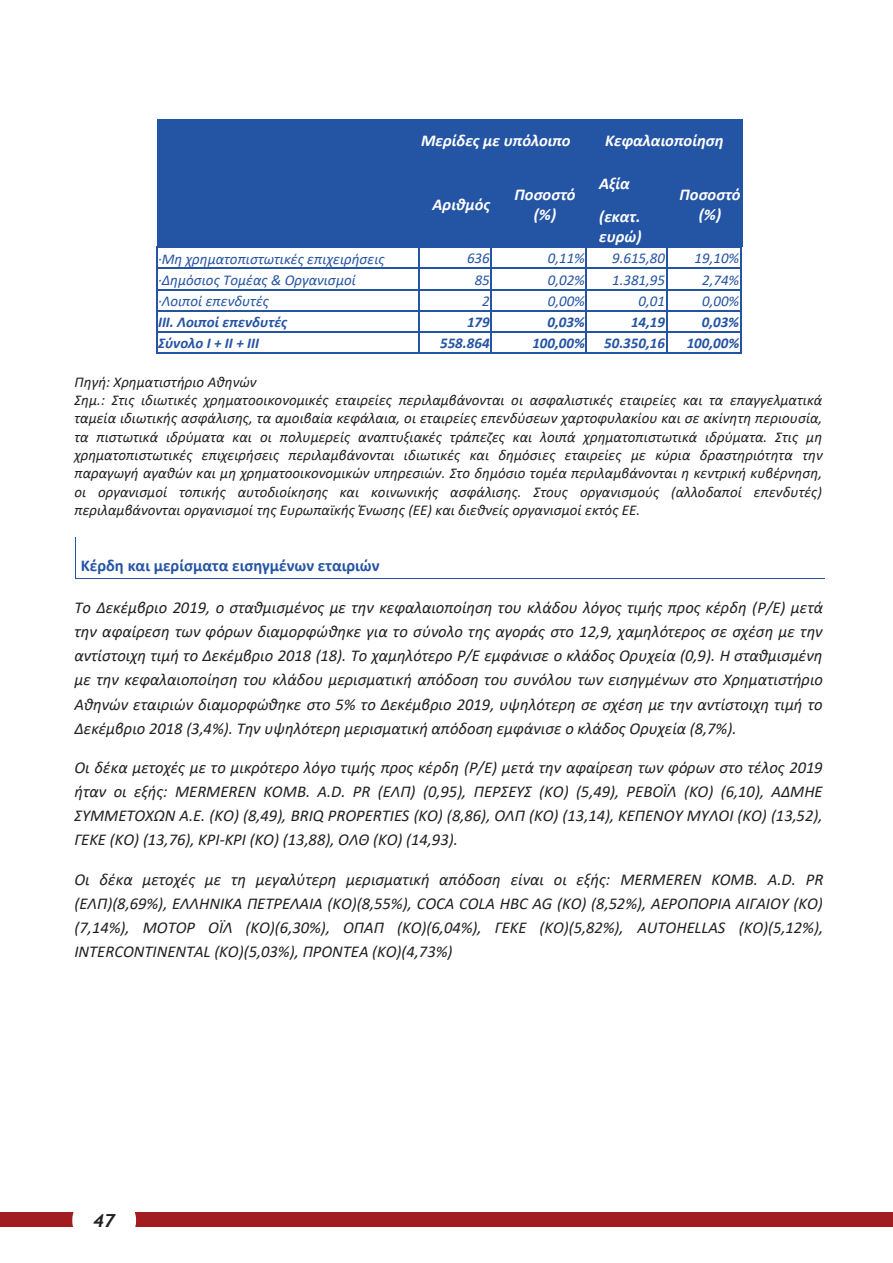
<style>
.page{position:relative;width:893px;height:1263px;background:#fff}
.page>*{position:absolute;margin:0;border:0;box-sizing:border-box;transform-origin:0 0}
.t1{font:italic 700 18px "Trebuchet";color:#231f20}
.t2{font:italic 16.5px/24.2px "Calibri";color:#231f20;text-align:justify}
.t3{font:italic 700 16.5px/20.1px "Calibri";color:#fff;text-align:center}
.t4{font:700 16.5px "Calibri";color:#2454a4}
.t5{font:italic 15px/18.3px "Calibri";color:#231f20}
.t6{font:italic 15px "Calibri";color:#2454a4}
.t7{font:italic 700 15px "Calibri";color:#2454a4}
</style>
<div class="page">
<div style="left:0;top:1212px;width:893px;height:14px;background:#a11d20"></div>
<div style="left:72px;top:1188px;width:64px;height:64px;background:#fff;border-radius:50%"></div>
<div style="left:159px;top:119px;width:260px;height:42px;background:#2454a4"></div>
<div style="left:421px;top:119px;width:165px;height:42px;background:#2454a4"></div>
<div style="left:588px;top:119px;width:153px;height:42px;background:#2454a4"></div>
<hr style="left:157px;top:119px;width:262px;height:1px;background:#2454a4">
<hr style="left:419px;top:119px;width:167px;height:1px;background:#2454a4">
<hr style="left:586px;top:119px;width:155px;height:1px;background:#2454a4">
<hr style="left:157px;top:120px;width:2px;height:41px;background:#2454a4">
<hr style="left:419px;top:120px;width:2px;height:41px;background:#2454a4">
<hr style="left:586px;top:120px;width:2px;height:41px;background:#2454a4">
<hr style="left:741px;top:120px;width:1px;height:41px;background:#2454a4">
<div style="left:159px;top:162px;width:260px;height:84px;background:#2454a4"></div>
<div style="left:421px;top:162px;width:70px;height:84px;background:#2454a4"></div>
<div style="left:493px;top:162px;width:93px;height:84px;background:#2454a4"></div>
<div style="left:588px;top:162px;width:79px;height:42px;background:#2454a4"></div>
<div style="left:668px;top:162px;width:73px;height:84px;background:#2454a4"></div>
<hr style="left:159px;top:161px;width:260px;height:1px;background:#2454a4">
<hr style="left:421px;top:161px;width:70px;height:1px;background:#2454a4">
<hr style="left:493px;top:161px;width:93px;height:1px;background:#2454a4">
<hr style="left:588px;top:161px;width:79px;height:1px;background:#2454a4">
<hr style="left:668px;top:161px;width:73px;height:1px;background:#2454a4">
<hr style="left:157px;top:163px;width:2px;height:41px;background:#2454a4">
<hr style="left:419px;top:163px;width:2px;height:41px;background:#2454a4">
<hr style="left:491px;top:163px;width:2px;height:41px;background:#2454a4">
<hr style="left:586px;top:163px;width:2px;height:41px;background:#2454a4">
<hr style="left:667px;top:163px;width:1px;height:41px;background:#2454a4">
<hr style="left:741px;top:163px;width:1px;height:41px;background:#2454a4">
<div style="left:588px;top:206px;width:78px;height:20px;background:#2454a4"></div>
<div style="left:588px;top:226px;width:78px;height:20px;background:#2454a4"></div>
<hr style="left:588px;top:204px;width:79px;height:1px;background:#2454a4">
<hr style="left:588px;top:205px;width:79px;height:1px;background:#2454a4">
<hr style="left:157px;top:206px;width:2px;height:40px;background:#2454a4">
<hr style="left:419px;top:206px;width:2px;height:40px;background:#2454a4">
<hr style="left:491px;top:206px;width:2px;height:40px;background:#2454a4">
<hr style="left:586px;top:206px;width:2px;height:40px;background:#2454a4">
<hr style="left:667px;top:206px;width:1px;height:40px;background:#2454a4">
<hr style="left:741px;top:206px;width:1px;height:40px;background:#2454a4">
<hr style="left:159px;top:246px;width:259px;height:2px;background:#2454a4">
<hr style="left:421px;top:246px;width:69px;height:2px;background:#2454a4">
<hr style="left:493px;top:246px;width:93px;height:2px;background:#2454a4">
<hr style="left:588px;top:246px;width:78px;height:2px;background:#2454a4">
<hr style="left:669px;top:246px;width:71px;height:2px;background:#2454a4">
<hr style="left:158px;top:268px;width:260px;height:1px;background:#2454a4">
<hr style="left:420px;top:268px;width:70px;height:1px;background:#2454a4">
<hr style="left:492px;top:268px;width:94px;height:1px;background:#2454a4">
<hr style="left:587px;top:268px;width:79px;height:1px;background:#2454a4">
<hr style="left:667px;top:268px;width:73px;height:1px;background:#2454a4">
<hr style="left:158px;top:289px;width:260px;height:1px;background:#2454a4">
<hr style="left:420px;top:289px;width:70px;height:1px;background:#2454a4">
<hr style="left:492px;top:289px;width:94px;height:1px;background:#2454a4">
<hr style="left:587px;top:289px;width:79px;height:1px;background:#2454a4">
<hr style="left:667px;top:289px;width:73px;height:1px;background:#2454a4">
<hr style="left:158px;top:310px;width:260px;height:2px;background:#2454a4">
<hr style="left:420px;top:310px;width:70px;height:2px;background:#2454a4">
<hr style="left:492px;top:310px;width:94px;height:2px;background:#2454a4">
<hr style="left:587px;top:310px;width:79px;height:2px;background:#2454a4">
<hr style="left:667px;top:310px;width:73px;height:2px;background:#2454a4">
<hr style="left:158px;top:331px;width:260px;height:2px;background:#2454a4">
<hr style="left:420px;top:331px;width:70px;height:2px;background:#2454a4">
<hr style="left:492px;top:331px;width:94px;height:2px;background:#2454a4">
<hr style="left:587px;top:331px;width:79px;height:2px;background:#2454a4">
<hr style="left:667px;top:331px;width:73px;height:2px;background:#2454a4">
<svg style="left:156px;top:246px;width:3px;height:108px"></svg>
<hr style="left:158px;top:353px;width:260px;height:1px;background:#2454a4">
<svg style="left:418px;top:246px;width:3px;height:108px"></svg>
<hr style="left:420px;top:353px;width:70px;height:1px;background:#2454a4">
<svg style="left:490px;top:246px;width:3px;height:108px"></svg>
<hr style="left:492px;top:353px;width:94px;height:1px;background:#2454a4">
<svg style="left:586px;top:246px;width:2px;height:108px"></svg>
<hr style="left:587px;top:353px;width:79px;height:1px;background:#2454a4">
<svg style="left:666px;top:246px;width:3px;height:108px"></svg>
<hr style="left:667px;top:353px;width:73px;height:1px;background:#2454a4">
<svg style="left:740px;top:246px;width:1px;height:108px"></svg>
<hr style="left:76px;top:578px;width:749px;height:1px;background:#2454a4">
<hr style="left:75px;top:537px;width:1px;height:41px;background:#2454a4">
<p class="t3" style="left:421px;top:130px;width:151px">Μερίδες με υπόλοιπο</p>
<p class="t3" style="left:605px;top:130px;width:120px">Κεφαλαιοποίηση</p>
<p class="t3" style="left:433px;top:194px;width:59px">Αριθμός</p>
<p class="t3" style="left:514px;top:184px;width:63px">Ποσοστό (%)</p>
<p class="t3" style="left:599px;top:173px;width:32px">Αξία</p>
<p class="t3" style="left:679px;top:184px;width:63px">Ποσοστό</p>
<p class="t3" style="left:599px;top:206px;width:43px">(εκατ.</p>
<p class="t3" style="left:699px;top:204px;width:24px">(%)</p>
<p class="t3" style="left:599px;top:226px;width:44px">ευρώ)</p>
<p class="t6" style="left:158px;top:248px;width:228px">·Μη χρηματοπιστωτικές επιχειρήσεις</p>
<p class="t6" style="left:467px;top:248px;width:24px">636</p>
<p class="t6" style="left:548px;top:248px;width:39px">0,11%</p>
<p class="t6" style="left:612px;top:248px;width:54px">9.615,80</p>
<p class="t6" style="left:695px;top:248px;width:46px">19,10%</p>
<p class="t6" style="left:158px;top:269px;width:199px">·Δημόσιος Τομέας &amp; Οργανισμοί</p>
<p class="t6" style="left:475px;top:269px;width:17px">85</p>
<p class="t6" style="left:548px;top:269px;width:39px">0,02%</p>
<p class="t6" style="left:612px;top:269px;width:54px">1.381,95</p>
<p class="t6" style="left:702px;top:269px;width:39px">2,74%</p>
<p class="t6" style="left:158px;top:291px;width:112px">·Λοιποί επενδυτές</p>
<p class="t6" style="left:482px;top:290px;width:9px">2</p>
<p class="t6" style="left:548px;top:290px;width:39px">0,00%</p>
<p class="t6" style="left:639px;top:290px;width:28px">0,01</p>
<p class="t6" style="left:702px;top:290px;width:39px">0,00%</p>
<p class="t7" style="left:158px;top:312px;width:131px">ΙΙΙ. Λοιποί επενδυτές</p>
<p class="t7" style="left:467px;top:311px;width:24px">179</p>
<p class="t7" style="left:547px;top:311px;width:39px">0,03%</p>
<p class="t7" style="left:631px;top:311px;width:36px">14,19</p>
<p class="t7" style="left:702px;top:311px;width:39px">0,03%</p>
<p class="t7" style="left:158px;top:333px;width:103px">Σύνολο I + II + ΙΙΙ</p>
<p class="t7" style="left:440px;top:333px;width:51px">558.864</p>
<p class="t7" style="left:532px;top:333px;width:54px">100,00%</p>
<p class="t7" style="left:604px;top:333px;width:62px">50.350,16</p>
<p class="t7" style="left:687px;top:333px;width:54px">100,00%</p>
<p class="t5" style="left:74px;top:372px;width:750px">Πηγή: Χρηματιστήριο Αθηνών<br>Σημ.: Στις ιδιωτικές χρηματοοικονομικές εταιρείες περιλαμβάνονται οι ασφαλιστικές εταιρείες και τα επαγγελματικά ταμεία ιδιωτικής ασφάλισης, τα αμοιβαία κεφάλαια, οι εταιρείες επενδύσεων χαρτοφυλακίου και σε ακίνητη περιουσία, τα πιστωτικά ιδρύματα και οι πολυμερείς αναπτυξιακές τράπεζες και λοιπά χρηματοπιστωτικά ιδρύματα. Στις μη χρηματοπιστωτικές επιχειρήσεις περιλαμβάνονται ιδιωτικές και δημόσιες εταιρείες με κύρια δραστηριότητα την παραγωγή αγαθών και μη χρηματοοικονομικών υπηρεσιών. Στο δημόσιο τομέα περιλαμβάνονται η κεντρική κυβέρνηση, οι οργανισμοί τοπικής αυτοδιοίκησης και κοινωνικής ασφάλισης. Στους οργανισμούς (αλλοδαποί επενδυτές) περιλαμβάνονται οργανισμοί της Ευρωπαϊκής Ένωσης (ΕΕ) και διεθνείς οργανισμοί εκτός ΕΕ.</p>
<p class="t4" style="left:81px;top:554px;width:300px">Κέρδη και μερίσματα εισηγμένων εταιριών</p>
<p class="t2" style="left:74px;top:594px;width:750px">Το Δεκέμβριο 2019, ο σταθμισμένος με την κεφαλαιοποίηση του κλάδου λόγος τιμής προς κέρδη (P/E) μετά την αφαίρεση των φόρων διαμορφώθηκε για το σύνολο της αγοράς στο 12,9, χαμηλότερος σε σχέση με την αντίστοιχη τιμή το Δεκέμβριο 2018 (18). Το χαμηλότερο Ρ/Ε εμφάνισε ο κλάδος Ορυχεία (0,9). Η σταθμισμένη με την κεφαλαιοποίηση του κλάδου μερισματική απόδοση του συνόλου των εισηγμένων στο Χρηματιστήριο Αθηνών εταιριών διαμορφώθηκε στο 5% το Δεκέμβριο 2019, υψηλότερη σε σχέση με την αντίστοιχη τιμή το Δεκέμβριο 2018 (3,4%). Την υψηλότερη μερισματική απόδοση εμφάνισε ο κλάδος Ορυχεία (8,7%).</p>
<p class="t2" style="left:74px;top:755px;width:750px">Οι δέκα μετοχές με το μικρότερο λόγο τιμής προς κέρδη (Ρ/Ε) μετά την αφαίρεση των φόρων στο τέλος 2019 ήταν οι εξής: MERMEREN KOMB. A.D. PR (ΕΛΠ) (0,95), ΠΕΡΣΕΥΣ (ΚΟ) (5,49), ΡΕΒΟΪΛ (ΚΟ) (6,10), ΑΔΜΗΕ ΣΥΜΜΕΤΟΧΩΝ Α.Ε. (ΚΟ) (8,49), BRIQ PROPERTIES (KO) (8,86), ΟΛΠ (ΚΟ) (13,14), ΚΕΠΕΝΟΥ ΜΥΛΟΙ (ΚΟ) (13,52), ΓΕΚΕ (ΚΟ) (13,76), ΚΡΙ-ΚΡΙ (ΚΟ) (13,88), ΟΛΘ (ΚΟ) (14,93).</p>
<p class="t2" style="left:74px;top:866px;width:750px">Οι δέκα μετοχές με τη μεγαλύτερη μερισματική απόδοση είναι οι εξής: MERMEREN KOMB. A.D. PR (ΕΛΠ)(8,69%), ΕΛΛΗΝΙΚΑ ΠΕΤΡΕΛΑΙΑ (ΚΟ)(8,55%), COCA COLA HBC AG (KO) (8,52%), ΑΕΡΟΠΟΡΙΑ ΑΙΓΑΙΟΥ (ΚΟ) (7,14%), ΜΟΤΟΡ ΟΪΛ (ΚΟ)(6,30%), ΟΠΑΠ (ΚΟ)(6,04%), ΓΕΚΕ (ΚΟ)(5,82%), AUTOHELLAS (KO)(5,12%), INTERCONTINENTAL (KO)(5,03%), ΠΡΟΝΤΕΑ (ΚΟ)(4,73%)</p>
<p class="t1" style="left:94px;top:1209px;width:23px">47</p>
</div>
